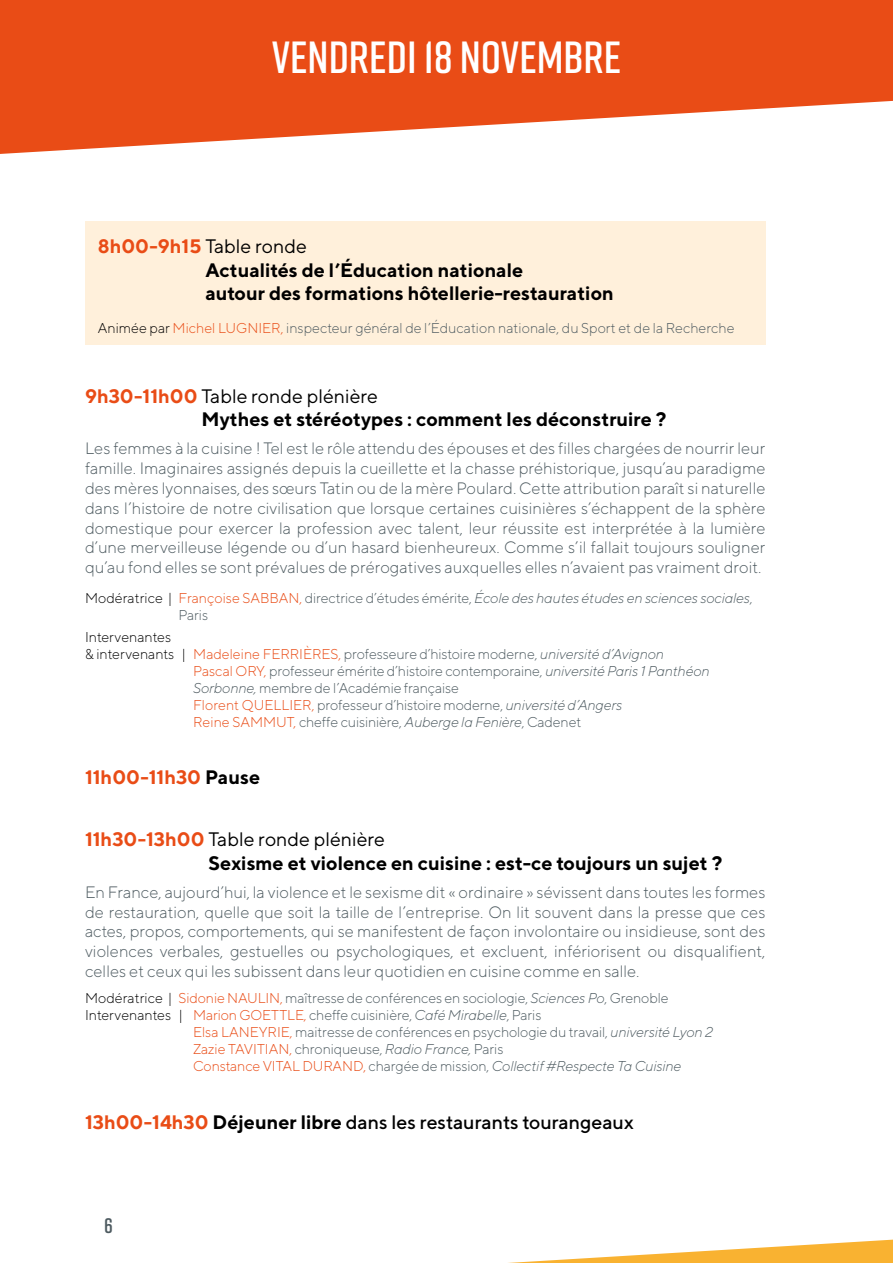
<style>
.page{position:relative;width:893px;height:1263px;background:#fff}
.page>*{position:absolute;margin:0;border:0;box-sizing:border-box;transform-origin:0 0}
.t1{font:600 45px "Rift";color:#fff}
.t2{font:600 21px "Rift";color:#4d5a60}
.t3{font:700 19.5px/23.4px "TT Norms";color:#000}
.t4{font:500 19.5px "TT Norms";color:#000}
.t5{font:700 19.5px "TT Norms";color:#e94c16}
.t6{font:300 16.5px/19.8px "TT Norms";color:#4d5a60;text-align:justify}
.t7{font:300 14.25px "TT Norms";letter-spacing:-.01em;color:#4d5a60}
.t8{font:italic 300 14.25px/17.1px "TT Norms";letter-spacing:-.01em;color:#4d5a60}
.t9{font:300 14.25px "TT Norms";color:#000}
.s1{color:#e94c16}
.s2{font-weight:400}
.s3{color:#000}
.s4{font-style:normal;color:#000}
.s5{font-style:normal;color:#e94c16}
.s6{font-style:normal}
.s7{font-style:italic}
.s8{font-weight:700;color:#e94c16}
.s9{font-weight:700}
</style>
<div class="page">
<svg style="left:0;top:0;width:893px;height:154px;fill:#e94c16"></svg>
<svg style="left:508px;top:1239px;width:385px;height:24px"></svg>
<div style="left:85px;top:222px;width:680px;height:123px;background:#fff0db"></div>
<h1 class="t1" style="left:272px;top:25px;width:351px">VENDREDI 18 NOVEMBRE</h1>
<p class="t3" style="left:205px;top:234px;width:410px;text-indent:-108px"><span class="s1">8h00-9h15</span> <span class="s2">Table ronde<br></span>Actualités de l’Éducation nationale<br>autour des formations hôtellerie-restauration</p>
<p class="t7" style="left:98px;top:319px;width:638px"><span class="s3">Animée par</span> <span class="s1">Michel LUGNIER,</span> inspecteur général de l’Éducation nationale, du Sport et de la Recherche</p>
<p class="t3" style="left:202px;top:384px;width:467px;text-indent:-116px"><span class="s1">9h30-11h00</span> <span class="s2">Table ronde plénière<br></span>Mythes et stéréotypes : comment les déconstruire ?</p>
<p class="t6" style="left:85px;top:438px;width:682px">Les femmes à la cuisine ! Tel est le rôle attendu des épouses et des filles chargées de nourrir leur famille. Imaginaires assignés depuis la cueillette et la chasse préhistorique, jusqu’au paradigme des mères lyonnaises, des sœurs Tatin ou de la mère Poulard. Cette attribution paraît si naturelle dans l’histoire de notre civilisation que lorsque certaines cuisinières s’échappent de la sphère domestique pour exercer la profession avec talent, leur réussite est interprétée à la lumière d’une merveilleuse légende ou d’un hasard bienheureux. Comme s’il fallait toujours souligner qu’au fond elles se sont prévalues de prérogatives auxquelles elles n’avaient pas vraiment droit.</p>
<p class="t8" style="left:179px;top:589px;width:575px;text-indent:-94px"><span class="s4">Modératrice |</span> <span class="s5">Françoise SABBAN,</span> <span class="s6">directrice d’études émérite,</span> École des hautes études en sciences sociales<span class="s6">,<br>Paris</span></p>
<p class="t9" style="left:85px;top:628px;width:88px">Intervenantes</p>
<p class="t7" style="left:85px;top:645px;width:580px"><span class="s3">&amp; intervenants |</span> <span class="s1">Madeleine FERRIÈRES,</span> professeure d’histoire moderne, <span class="s7">université d’Avignon</span></p>
<p class="t7" style="left:193px;top:662px;width:518px"><span class="s1">Pascal ORY,</span> professeur émérite d’histoire contemporaine, <span class="s7">université Paris 1 Panthéon</span></p>
<p class="t7" style="left:193px;top:679px;width:267px"><span class="s7">Sorbonne,</span> membre de l’Académie française</p>
<p class="t7" style="left:193px;top:696px;width:431px"><span class="s1">Florent QUELLIER,</span> professeur d’histoire moderne, <span class="s7">université d’Angers</span></p>
<p class="t7" style="left:193px;top:713px;width:390px"><span class="s1">Reine SAMMUT,</span> cheffe cuisinière, <span class="s7">Auberge la Fenière</span>, Cadenet</p>
<p class="t5" style="left:85px;top:765px;width:177px">11h00-11h30 <span class="s3">Pause</span></p>
<p class="t3" style="left:209px;top:827px;width:515px;text-indent:-123px"><span class="s1">11h30-13h00</span> <span class="s2">Table ronde plénière<br></span>Sexisme et violence en cuisine : est-ce toujours un sujet ?</p>
<p class="t6" style="left:85px;top:882px;width:682px">En France, aujourd’hui, la violence et le sexisme dit « ordinaire » sévissent dans toutes les formes de restauration, quelle que soit la taille de l’entreprise. On lit souvent dans la presse que ces actes, propos, comportements, qui se manifestent de façon involontaire ou insidieuse, sont des violences verbales, gestuelles ou psychologiques, et excluent, infériorisent ou disqualifient, celles et ceux qui les subissent dans leur quotidien en cuisine comme en salle.</p>
<p class="t7" style="left:85px;top:989px;width:585px"><span class="s3">Modératrice |</span> <span class="s1">Sidonie NAULIN,</span> maîtresse de conférences en sociologie, <span class="s7">Sciences Po</span>, Grenoble</p>
<p class="t7" style="left:85px;top:1006px;width:458px"><span class="s3">Intervenantes |</span> <span class="s1">Marion GOETTLE,</span> cheffe cuisinière, <span class="s7">Café Mirabelle</span>, Paris</p>
<p class="t7" style="left:193px;top:1023px;width:521px"><span class="s1">Elsa LANEYRIE,</span> maitresse de conférences en psychologie du travail, <span class="s7">université Lyon 2</span></p>
<p class="t7" style="left:193px;top:1040px;width:312px"><span class="s1">Zazie TAVITIAN,</span> chroniqueuse, <span class="s7">Radio France,</span> Paris</p>
<p class="t8" style="left:193px;top:1057px;width:490px"><span class="s5">Constance VITAL DURAND,</span> <span class="s6">chargée de mission,</span> Collectif #Respecte Ta Cuisine</p>
<p class="t4" style="left:85px;top:1109px;width:550px"><span class="s8">13h00-14h30</span> <span class="s9">Déjeuner libre</span> dans les restaurants tourangeaux</p>
<p class="t2" style="left:104px;top:1210px;width:10px">6</p>
</div>
